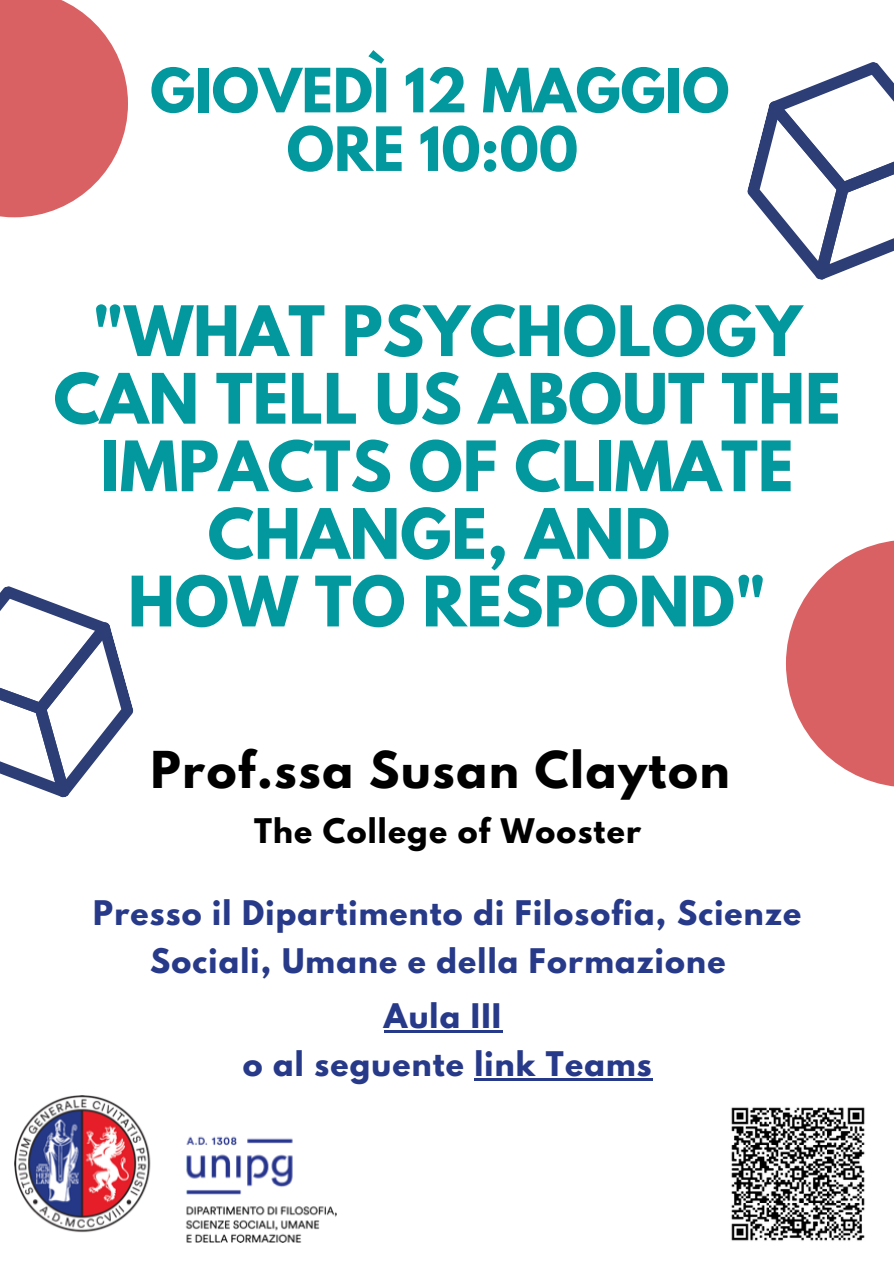
<style>
.page{position:relative;width:894px;height:1264px;background:#fff}
.page>*{position:absolute;margin:0;border:0;box-sizing:border-box;transform-origin:0 0}
.t1{font:700 61.5px/67.5px "League Spartan";color:#03989e;text-align:center}
.t2{font:700 54px "League Spartan";color:#03989e}
.t3{font:700 45px "League Spartan";letter-spacing:.04em;color:#000}
.t4{font:700 30px/47.2px "League Spartan";letter-spacing:.04em;color:#273989}
.t5{font:700 30px "League Spartan";letter-spacing:.04em;color:#000}
</style>
<div class="page">
<svg style="left:0;top:0;width:128px;height:217px"></svg>
<svg style="left:747px;top:62px;width:146px;height:218px"></svg>
<svg style="left:0;top:586px;width:134px;height:212px"></svg>
<svg style="left:786px;top:540px;width:107px;height:247px"></svg>
<img style="left:731px;top:1107px;width:134px;height:134px">
<img style="left:14px;top:1095px;width:322px;height:147px">
<hr style="left:384px;top:1030px;width:118px;height:2px;background:#273989">
<hr style="left:474px;top:1077px;width:178px;height:3px;background:#273989">
<p class="t2" style="left:150px;top:64px;width:580px">GIOVEDÌ 12 MAGGIO</p>
<p class="t2" style="left:286px;top:122px;width:293px">ORE 10:00</p>
<p class="t1" style="left:54px;top:305px;width:788px">"WHAT PSYCHOLOGY<br>CAN TELL US ABOUT THE<br>IMPACTS OF CLIMATE<br>CHANGE, AND</p>
<p class="t1" style="left:128px;top:575px;width:639px">HOW TO RESPOND"</p>
<p class="t3" style="left:151px;top:747px;width:580px">Prof.ssa Susan Clayton</p>
<p class="t5" style="left:254px;top:815px;width:388px">The College of Wooster</p>
<p class="t4" style="left:150px;top:893px;width:652px;text-indent:-57px">Presso il Dipartimento di Filosofia, Scienze<br>Sociali, Umane e della Formazione</p>
<p class="t4" style="left:384px;top:996px;width:118px">Aula III</p>
<p class="t4" style="left:243px;top:1043px;width:410px">o al seguente link Teams</p>
</div>
